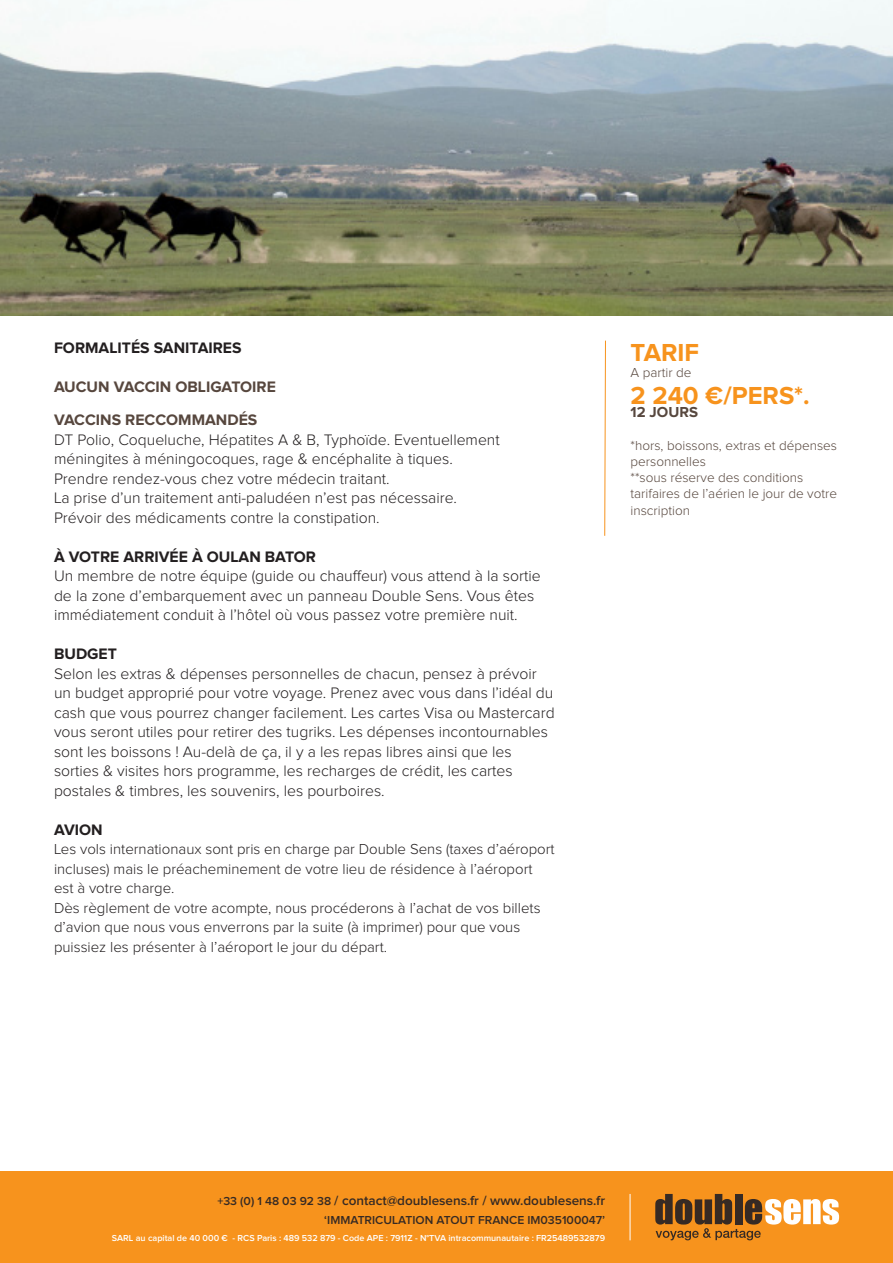
<style>
.page{position:relative;width:893px;height:1263px;background:#fff}
.page>*{position:absolute;margin:0;border:0;box-sizing:border-box;transform-origin:0 0}
.t1{font:700 25.5px "Proxima Nova";color:#f7931d}
.t2{font:300 15.75px/19.5px "Proxima Nova";color:#231f20}
.t3{font:700 15.75px "Proxima Nova";color:#231f20}
.t4{font:700 15.75px "Proxima Nova";color:#57473e}
.t5{font:300 15px/19.5px "Proxima Nova";color:#231f20}
.t6{font:700 15px "Proxima Nova";color:#57473e}
.t7{font:300 13.5px/16.2px "Proxima Nova";color:#57473e}
.t8{font:600 13.5px "Proxima Nova";color:#362a24}
.t9{font:600 12px "Proxima Nova";color:#362a24}
.t10{font:600 9px "Proxima Nova";color:#fff}
.s1{font-size:12px}
</style>
<div class="page">
<div style="left:0;top:1171px;width:893px;height:92px;background:#f7931d"></div>
<hr style="left:630px;top:1194px;width:1px;height:46px;background:#fff">
<svg style="left:655px;top:1194px;width:184px;height:46px"></svg>
<img style="left:0;top:0;width:893px;height:315px">
<svg style="left:604px;top:340px;width:2px;height:196px"></svg>
<p class="t3" style="left:54px;top:341px;width:189px">FORMALITÉS SANITAIRES</p>
<p class="t4" style="left:54px;top:380px;width:223px">AUCUN VACCIN OBLIGATOIRE</p>
<p class="t4" style="left:54px;top:413px;width:205px">VACCINS RECCOMMANDÉS</p>
<p class="t2" style="left:54px;top:430px;width:447px">DT Polio, Coqueluche, Hépatites A &amp; B, Typhoïde. Eventuellement méningites à méningocoques, rage &amp; encéphalite à tiques.</p>
<p class="t2" style="left:54px;top:469px;width:405px">Prendre rendez-vous chez votre médecin traitant.<br>La prise d’un traitement anti-paludéen n’est pas nécessaire.<br>Prévoir des médicaments contre la constipation.</p>
<p class="t3" style="left:54px;top:549px;width:264px">À VOTRE ARRIVÉE À OULAN BATOR</p>
<p class="t2" style="left:54px;top:567px;width:488px">Un membre de notre équipe (guide ou chauffeur) vous attend à la sortie de la zone d’embarquement avec un panneau Double Sens. Vous êtes immédiatement conduit à l’hôtel où vous passez votre première nuit.</p>
<p class="t3" style="left:54px;top:647px;width:64px">BUDGET</p>
<p class="t2" style="left:54px;top:664px;width:502px">Selon les extras &amp; dépenses personnelles de chacun, pensez à prévoir un budget approprié pour votre voyage. Prenez avec vous dans l’idéal du cash que vous pourrez changer facilement. Les cartes Visa ou Mastercard vous seront utiles pour retirer des tugriks. Les dépenses incontournables sont les boissons ! Au-delà de ça, il y a les repas libres ainsi que les sorties &amp; visites hors programme, les recharges de crédit, les cartes postales &amp; timbres, les souvenirs, les pourboires.</p>
<p class="t3" style="left:54px;top:822px;width:50px">AVION</p>
<p class="t5" style="left:54px;top:840px;width:502px">Les vols internationaux sont pris en charge par Double Sens (taxes d’aéroport</p>
<p class="t5" style="left:54px;top:859px;width:480px">incluses) mais le préacheminement de votre lieu de résidence à l’aéroport</p>
<p class="t5" style="left:54px;top:879px;width:122px">est à votre charge.</p>
<p class="t5" style="left:54px;top:898px;width:488px">Dès règlement de votre acompte, nous procéderons à l’achat de vos billets d’avion que nous vous enverrons par la suite (à imprimer) pour que vous puissiez les présenter à l’aéroport le jour du départ.</p>
<p class="t1" style="left:631px;top:341px;width:70px">TARIF</p>
<p class="t7" style="left:631px;top:365px;width:62px">A partir de</p>
<p class="t1" style="left:631px;top:384px;width:181px">2 240 €/PERS*.</p>
<p class="t6" style="left:631px;top:406px;width:69px">12 JOURS</p>
<p class="t7" style="left:631px;top:438px;width:208px">*hors, boissons, extras et dépenses personnelles</p>
<p class="t7" style="left:631px;top:470px;width:208px">**sous réserve des conditions tarifaires de l’aérien le jour de votre inscription</p>
<p class="t8" style="left:217px;top:1194px;width:389px"><span class="s1">+33 (0) 1 48 03 92 38</span> / contact@doublesens.fr / www.doublesens.fr</p>
<p class="t9" style="left:324px;top:1214px;width:282px">‘IMMATRICULATION ATOUT FRANCE IM035100047’</p>
<p class="t10" style="left:112px;top:1233px;width:495px">SARL au capital de 40 000 € - RCS Paris : 489 532 879 - Code APE : 7911Z - N°TVA intracommunautaire : FR25489532879</p>
</div>
